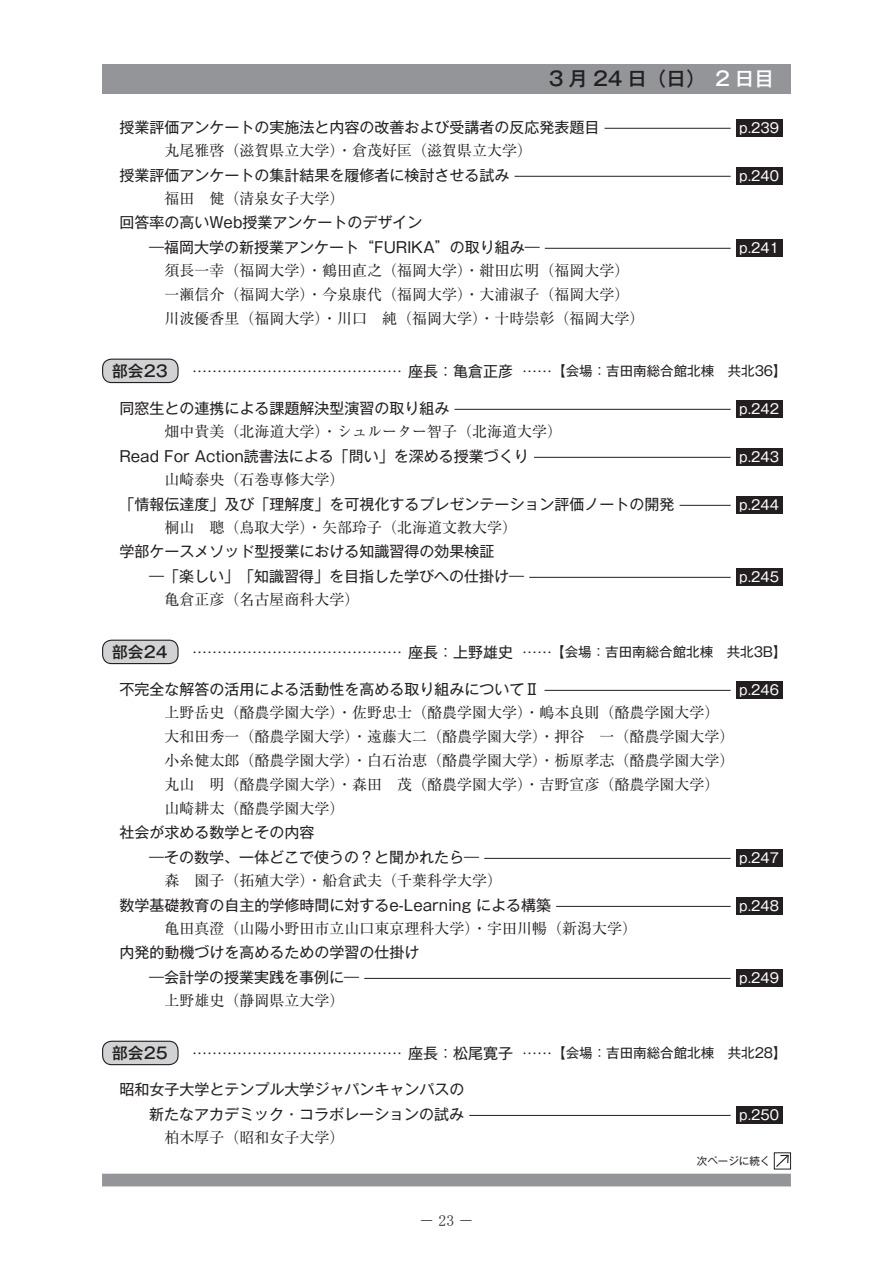
<style>
.page{position:relative;width:893px;height:1263px;background:#fff}
.page>*{position:absolute;margin:0;border:0;box-sizing:border-box;transform-origin:0 0}
.t1{font:500 19.5px "Gothic MB101 Pro";color:#231f20}
.t2{font:500 15.75px "Gothic MB101 Pro";color:#231f20}
.t3{font:15.75px "MS Mincho";color:#231f20}
.t4{font:15px/25px "Gothic MB101 Pro";color:#231f20}
.t5{font:15px/24px "Ryumin Pro";color:#231f20}
.t6{font:13.5px "Gothic MB101 Pro";color:#fff}
.t7{font:10.5px "Gothic MB101 Pro";color:#231f20}
.s1{color:#fff}
.s2{font-size:13.5px}
</style>
<div class="page">
<hr style="left:604px;top:128px;width:127px;height:1px;background:#231f20">
<div style="left:736px;top:119px;width:46px;height:17px;background:#231f20"></div>
<hr style="left:514px;top:176px;width:217px;height:1px;background:#231f20">
<div style="left:736px;top:167px;width:46px;height:17px;background:#231f20"></div>
<hr style="left:545px;top:248px;width:186px;height:1px;background:#231f20">
<div style="left:736px;top:239px;width:46px;height:17px;background:#231f20"></div>
<div style="left:103px;top:359px;width:75px;height:23px;background:#d1d2d4;border-radius:9px"></div>
<div style="left:102px;top:359px;width:77px;height:24px;border:1px solid #231f20;border-radius:9px"></div>
<hr style="left:454px;top:409px;width:277px;height:1px;background:#231f20">
<div style="left:736px;top:400px;width:46px;height:17px;background:#231f20"></div>
<hr style="left:534px;top:457px;width:197px;height:1px;background:#231f20">
<div style="left:736px;top:448px;width:46px;height:17px;background:#231f20"></div>
<hr style="left:679px;top:505px;width:52px;height:1px;background:#231f20">
<div style="left:736px;top:496px;width:46px;height:17px;background:#231f20"></div>
<hr style="left:529px;top:577px;width:202px;height:1px;background:#231f20">
<div style="left:736px;top:568px;width:46px;height:17px;background:#231f20"></div>
<div style="left:103px;top:640px;width:75px;height:24px;background:#d1d2d4;border-radius:9px"></div>
<div style="left:102px;top:640px;width:77px;height:24px;border:1px solid #231f20;border-radius:9px"></div>
<hr style="left:544px;top:690px;width:187px;height:1px;background:#231f20">
<div style="left:736px;top:681px;width:46px;height:17px;background:#231f20"></div>
<hr style="left:484px;top:858px;width:247px;height:1px;background:#231f20">
<div style="left:736px;top:849px;width:46px;height:17px;background:#231f20"></div>
<hr style="left:556px;top:906px;width:175px;height:1px;background:#231f20">
<div style="left:736px;top:897px;width:46px;height:17px;background:#231f20"></div>
<hr style="left:364px;top:978px;width:367px;height:1px;background:#231f20">
<div style="left:736px;top:969px;width:46px;height:17px;background:#231f20"></div>
<div style="left:103px;top:1041px;width:75px;height:24px;background:#d1d2d4;border-radius:9px"></div>
<div style="left:102px;top:1041px;width:77px;height:24px;border:1px solid #231f20;border-radius:9px"></div>
<hr style="left:469px;top:1115px;width:262px;height:1px;background:#231f20">
<div style="left:736px;top:1106px;width:46px;height:17px;background:#231f20"></div>
<svg style="left:776px;top:1154px;width:13px;height:13px"></svg>
<div style="left:774px;top:1152px;width:17px;height:17px;border:1px solid #231f20"></div>
<div style="left:102px;top:64px;width:689px;height:30px;background:#939598"></div>
<div style="left:102px;top:1174px;width:689px;height:12px;background:#939598"></div>
<h1 class="t1" style="left:549px;top:62px;width:226px">3 月 24 日（日）　<span class="s1">2 日目</span></h1>
<p class="t4" style="left:119px;top:113px;width:481px">授業評価アンケートの実施法と内容の改善および受講者の反応発表題目</p>
<p class="t6" style="left:739px;top:116px;width:41px">p.239</p>
<p class="t5" style="left:165px;top:138px;width:369px">丸尾雅啓（滋賀県立大学）・倉茂好匡（滋賀県立大学）</p>
<p class="t4" style="left:119px;top:161px;width:391px">授業評価アンケートの集計結果を履修者に検討させる試み</p>
<p class="t6" style="left:739px;top:164px;width:41px">p.240</p>
<p class="t5" style="left:165px;top:186px;width:181px">福田　健（清泉女子大学）</p>
<p class="t4" style="left:149px;top:208px;width:392px;text-indent:-30px">回答率の高いWeb授業アンケートのデザイン<br>―福岡大学の新授業アンケート“FURIKA”の取り組み―</p>
<p class="t6" style="left:739px;top:236px;width:41px">p.241</p>
<p class="t5" style="left:165px;top:258px;width:482px">須長一幸（福岡大学）・鶴田直之（福岡大学）・紺田広明（福岡大学）一瀬信介（福岡大学）・今泉康代（福岡大学）・大浦淑子（福岡大学）川波優香里（福岡大学）・川口　純（福岡大学）・十時崇彰（福岡大学）</p>
<p class="t2" style="left:112px;top:358px;width:57px">部会23</p>
<p class="t4" style="left:192px;top:356px;width:596px">…………………………………… 座長：亀倉正彦 ……<span class="s2">【会場：吉田南総合館北棟　共北36】</span></p>
<p class="t4" style="left:119px;top:394px;width:331px">同窓生との連携による課題解決型演習の取り組み</p>
<p class="t6" style="left:739px;top:397px;width:41px">p.242</p>
<p class="t5" style="left:165px;top:419px;width:399px">畑中貴美（北海道大学）・シュルーター智子（北海道大学）</p>
<p class="t4" style="left:119px;top:442px;width:411px">Read For Action読書法による「問い」を深める授業づくり</p>
<p class="t6" style="left:739px;top:445px;width:41px">p.243</p>
<p class="t5" style="left:165px;top:467px;width:181px">山崎泰央（石巻専修大学）</p>
<p class="t4" style="left:119px;top:490px;width:556px">「情報伝達度」及び「理解度」を可視化するプレゼンテーション評価ノートの開発</p>
<p class="t6" style="left:739px;top:493px;width:41px">p.244</p>
<p class="t5" style="left:165px;top:515px;width:354px">桐山　聰（鳥取大学）・矢部玲子（北海道文教大学）</p>
<p class="t4" style="left:149px;top:537px;width:376px;text-indent:-30px">学部ケースメソッド型授業における知識習得の効果検証<br>―「楽しい」「知識習得」を目指した学びへの仕掛け―</p>
<p class="t6" style="left:739px;top:565px;width:41px">p.245</p>
<p class="t5" style="left:165px;top:587px;width:196px">亀倉正彦（名古屋商科大学）</p>
<p class="t2" style="left:112px;top:639px;width:57px">部会24</p>
<p class="t4" style="left:192px;top:637px;width:596px">…………………………………… 座長：上野雄史 …… <span class="s2">【会場：吉田南総合館北棟　共北3B】</span></p>
<p class="t4" style="left:119px;top:675px;width:421px">不完全な解答の活用による活動性を高める取り組みについてⅡ</p>
<p class="t6" style="left:739px;top:678px;width:41px">p.246</p>
<p class="t5" style="left:165px;top:700px;width:572px">上野岳史（酪農学園大学）・佐野忠士（酪農学園大学）・嶋本良則（酪農学園大学）大和田秀一（酪農学園大学）・遠藤大二（酪農学園大学）・押谷　一（酪農学園大学）小糸健太郎（酪農学園大学）・白石治恵（酪農学園大学）・栃原孝志（酪農学園大学）丸山　明（酪農学園大学）・森田　茂（酪農学園大学）・吉野宣彦（酪農学園大学）山崎耕太（酪農学園大学）</p>
<p class="t4" style="left:149px;top:818px;width:331px;text-indent:-30px">社会が求める数学とその内容<br>―その数学、一体どこで使うの？と聞かれたら―</p>
<p class="t6" style="left:739px;top:846px;width:41px">p.247</p>
<p class="t5" style="left:165px;top:868px;width:339px">森　園子（拓殖大学）・船倉武夫（千葉科学大学）</p>
<p class="t4" style="left:119px;top:891px;width:433px">数学基礎教育の自主的学修時間に対するe-Learning による構築</p>
<p class="t6" style="left:739px;top:894px;width:41px">p.248</p>
<p class="t5" style="left:165px;top:916px;width:474px">亀田真澄（山陽小野田市立山口東京理科大学）・宇田川暢（新潟大学）</p>
<p class="t4" style="left:149px;top:938px;width:272px;text-indent:-30px">内発的動機づけを高めるための学習の仕掛け―会計学の授業実践を事例に―</p>
<p class="t6" style="left:739px;top:966px;width:41px">p.249</p>
<p class="t5" style="left:165px;top:988px;width:181px">上野雄史（静岡県立大学）</p>
<p class="t2" style="left:112px;top:1040px;width:57px">部会25</p>
<p class="t4" style="left:192px;top:1038px;width:596px">…………………………………… 座長：松尾寛子 ……<span class="s2">【会場：吉田南総合館北棟　共北28】</span></p>
<p class="t4" style="left:119px;top:1075px;width:346px;text-align:right">昭和女子大学とテンプル大学ジャパンキャンパスの新たなアカデミック・コラボレーションの試み</p>
<p class="t6" style="left:739px;top:1103px;width:41px">p.250</p>
<p class="t5" style="left:165px;top:1125px;width:181px">柏木厚子（昭和女子大学）</p>
<p class="t3" style="left:419px;top:1212px;width:57px">－23－</p>
<p class="t7" style="left:697px;top:1152px;width:75px">次ページに続く</p>
</div>
